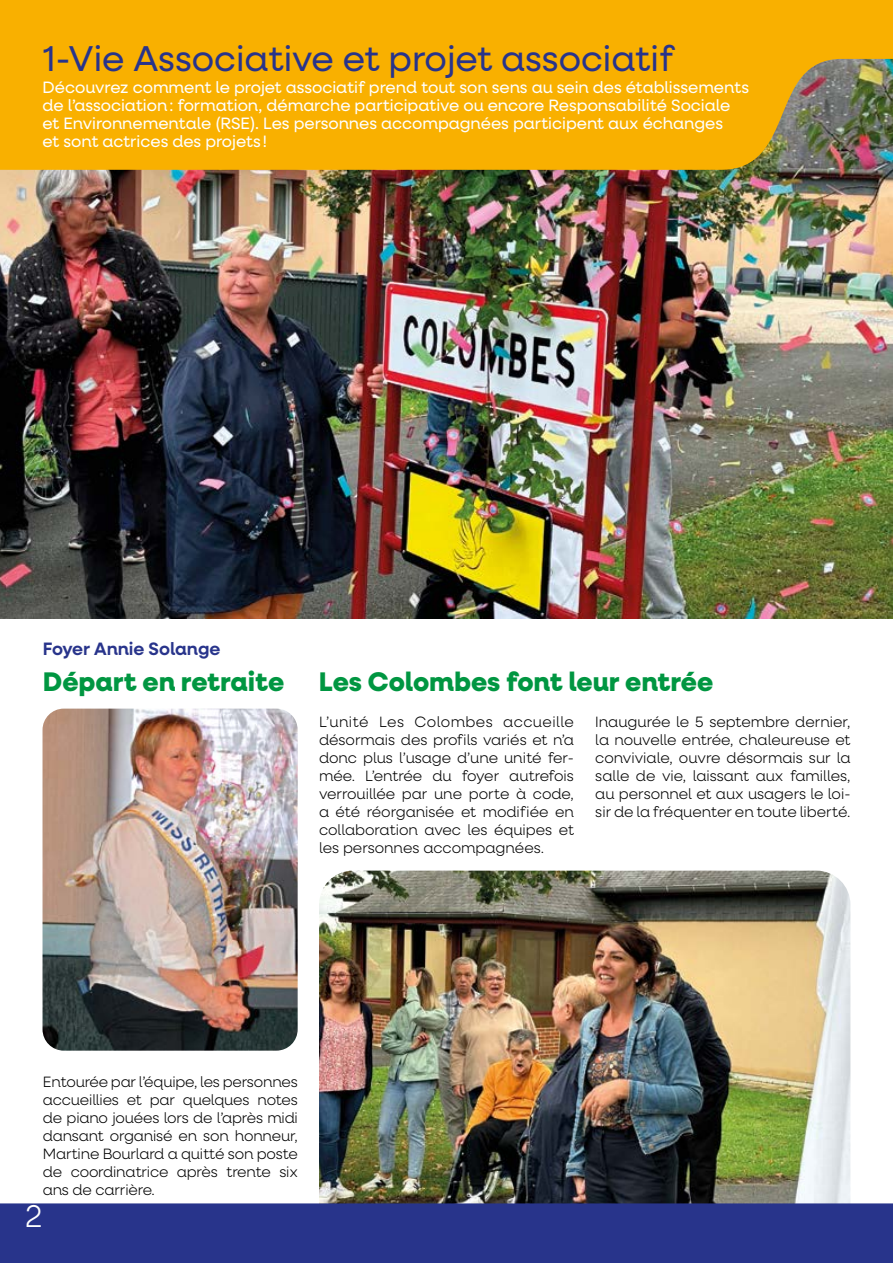
<style>
.page{position:relative;width:893px;height:1263px;background:#fff}
.page>*{position:absolute;margin:0;border:0;box-sizing:border-box;transform-origin:0 0}
.t1{font:36px "Neulis Neue";color:#28348b}
.t2{font:300 31.5px "Neulis Neue";color:#fff}
.t3{font:800 27px "Neulis Neue";color:#009641}
.t4{font:600 18px "Neulis Neue";color:#28348b}
.t5{font:16.5px/18px "Neulis Neue";color:#fff}
.t6{font:300 15px/18px "Neulis Neue";color:#000;text-align:justify}
</style>
<div class="page">
<img style="left:0;top:170px;width:893px;height:449px">
<img style="left:319px;top:871px;width:531px;height:287px">
<svg style="left:0;top:0;width:893px;height:170px;background:#eeab08"></svg>
<svg style="left:0;top:1158px;width:893px;height:105px;fill:#28348b"></svg>
<img style="left:43px;top:709px;width:255px;height:342px">
<h1 class="t1" style="left:43px;top:33px;width:633px">1-Vie Associative et projet associatif</h1>
<p class="t5" style="left:43px;top:77px;width:708px">Découvrez comment le projet associatif prend tout son sens au sein des établissements de l’association: formation, démarche participative ou encore Responsabilité Sociale et Environnementale (RSE). Les personnes accompagnées participent aux échanges<br>et sont actrices des projets !</p>
<p class="t4" style="left:43px;top:636px;width:179px">Foyer Annie Solange</p>
<h3 class="t3" style="left:43px;top:662px;width:243px">Départ en retraite</h3>
<h3 class="t3" style="left:319px;top:662px;width:396px">Les Colombes font leur entrée</h3>
<p class="t6" style="left:319px;top:712px;width:256px">L’unité Les Colombes accueille désormais des profils variés et n’a donc plus l’usage d’une unité fer&shy;mée. L’entrée du foyer autrefois verrouillée par une porte à code, a été réorganisée et modifiée en collaboration avec les équipes et les personnes accompagnées.</p>
<p class="t6" style="left:595px;top:712px;width:257px">Inaugurée le 5 septembre dernier, la nouvelle entrée, chaleureuse et conviviale, ouvre désormais sur la salle de vie, laissant aux familles, au personnel et aux usagers le loi&shy;sir de la fréquenter en toute liberté.</p>
<p class="t6" style="left:43px;top:1072px;width:257px">Entourée par l’équipe, les personnes accueillies et par quelques notes de piano jouées lors de l’après midi dansant organisé en son honneur, Martine Bourlard a quitté son poste de coordinatrice après trente six ans de carrière.</p>
<h2 class="t2" style="left:25px;top:1195px;width:19px">2</h2>
</div>
